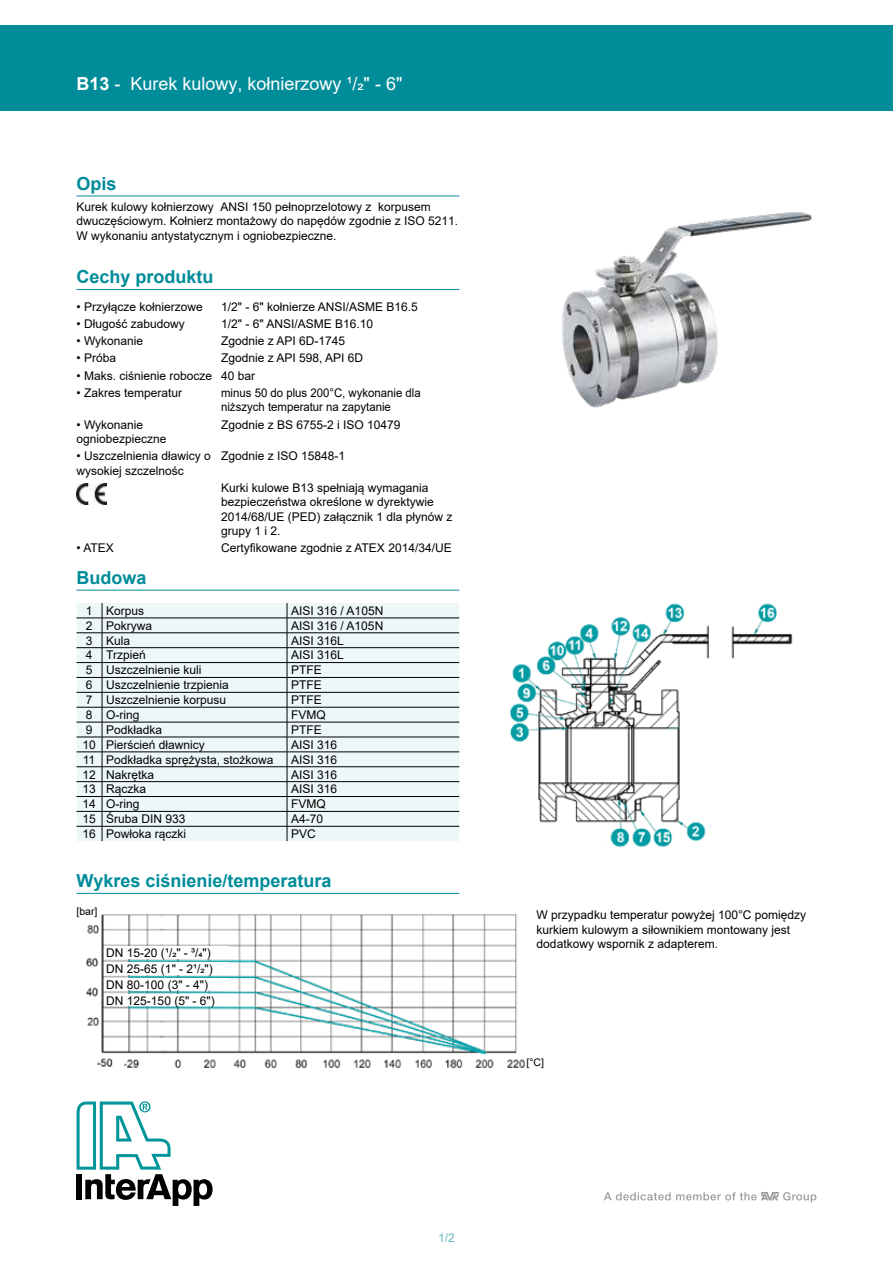
<style>
.page{position:relative;width:893px;height:1263px;background:#fff}
.page>*{position:absolute;margin:0;border:0;box-sizing:border-box;transform-origin:0 0}
.t1{font:700 18px "Arial";color:#008c99}
.t2{font:18px "Arial";color:#fff}
.t3{font:12px/14.4px "Arial";color:#000}
.t4{font:12px/14.4px "Arial";color:#000;scale:.95 1}
.t5{font:12px "Arial";color:#66bac2}
.t6{font:10.5px "Arial";color:#000}
.s1{font-weight:700}
</style>
<div class="page">
<div style="left:0;top:26px;width:893px;height:85px;background:#008c99"></div>
<svg style="left:77px;top:1101px;width:136px;height:105px"></svg>
<svg style="left:604px;top:1192px;width:212px;height:10px"></svg>
<img style="left:86px;top:914px;width:439px;height:154px">
<div style="left:104px;top:994px;width:124px;height:11px;background:#fff"></div>
<div style="left:104px;top:978px;width:124px;height:12px;background:#fff"></div>
<div style="left:104px;top:962px;width:124px;height:13px;background:#fff"></div>
<div style="left:104px;top:946px;width:124px;height:13px;background:#fff"></div>
<img style="left:562px;top:212px;width:250px;height:196px">
<img style="left:510px;top:603px;width:283px;height:245px">
<hr style="left:77px;top:196px;width:382px;height:1px;background:#008c99">
<hr style="left:77px;top:289px;width:382px;height:1px;background:#008c99">
<hr style="left:77px;top:590px;width:382px;height:1px;background:#008c99">
<img style="left:77px;top:483px;width:29px;height:21px">
<div style="left:103px;top:603px;width:356px;height:238px;background:#edf7f8"></div>
<hr style="left:102px;top:618px;width:185px;height:1px;background:#000">
<hr style="left:287px;top:618px;width:172px;height:1px;background:#000">
<hr style="left:102px;top:632px;width:185px;height:1px;background:#000">
<hr style="left:287px;top:632px;width:172px;height:1px;background:#000">
<hr style="left:102px;top:647px;width:185px;height:1px;background:#000">
<hr style="left:287px;top:647px;width:172px;height:1px;background:#000">
<hr style="left:102px;top:662px;width:185px;height:1px;background:#000">
<hr style="left:287px;top:662px;width:172px;height:1px;background:#000">
<hr style="left:102px;top:677px;width:185px;height:1px;background:#000">
<hr style="left:287px;top:677px;width:172px;height:1px;background:#000">
<hr style="left:102px;top:692px;width:185px;height:1px;background:#000">
<hr style="left:287px;top:692px;width:172px;height:1px;background:#000">
<hr style="left:102px;top:707px;width:185px;height:1px;background:#000">
<hr style="left:287px;top:707px;width:172px;height:1px;background:#000">
<hr style="left:102px;top:722px;width:185px;height:1px;background:#000">
<hr style="left:287px;top:722px;width:172px;height:1px;background:#000">
<hr style="left:102px;top:737px;width:185px;height:1px;background:#000">
<hr style="left:287px;top:737px;width:172px;height:1px;background:#000">
<hr style="left:102px;top:752px;width:185px;height:1px;background:#000">
<hr style="left:287px;top:752px;width:172px;height:1px;background:#000">
<hr style="left:102px;top:766px;width:185px;height:1px;background:#000">
<hr style="left:287px;top:766px;width:172px;height:1px;background:#000">
<hr style="left:102px;top:781px;width:185px;height:1px;background:#000">
<hr style="left:287px;top:781px;width:172px;height:1px;background:#000">
<hr style="left:102px;top:796px;width:185px;height:1px;background:#000">
<hr style="left:287px;top:796px;width:172px;height:1px;background:#000">
<hr style="left:102px;top:811px;width:185px;height:1px;background:#000">
<hr style="left:287px;top:811px;width:172px;height:1px;background:#000">
<hr style="left:102px;top:826px;width:185px;height:1px;background:#000">
<svg style="left:77px;top:603px;width:26px;height:238px;background:#d5dedf"></svg>
<hr style="left:287px;top:826px;width:172px;height:1px;background:#000">
<svg style="left:287px;top:603px;width:1px;height:238px"></svg>
<hr style="left:77px;top:893px;width:382px;height:1px;background:#008c99">
<h1 class="t2" style="left:77px;top:71px;width:327px"><span class="s1">B13</span> - Kurek kulowy, kołnierzowy ¹/2" - 6"</h1>
<h1 class="t1" style="left:77px;top:171px;width:42px">Opis</h1>
<p class="t3" style="left:77px;top:200px;width:383px">Kurek kulowy kołnierzowy ANSI 150 pełnoprzelotowy z korpusem dwuczęściowym. Kołnierz montażowy do napędów zgodnie z ISO 5211.<br>W wykonaniu antystatycznym i ogniobezpieczne.</p>
<h1 class="t1" style="left:77px;top:264px;width:139px">Cechy produktu</h1>
<p class="t3" style="left:77px;top:299px;width:128px">• Przyłącze kołnierzowe</p>
<p class="t3" style="left:221px;top:299px;width:198px">1/2" - 6" kołnierze ANSI/ASME B16.5</p>
<p class="t3" style="left:77px;top:316px;width:110px">• Długość zabudowy</p>
<p class="t3" style="left:221px;top:316px;width:153px">1/2" - 6" ANSI/ASME B16.10</p>
<p class="t3" style="left:77px;top:334px;width:68px">• Wykonanie</p>
<p class="t3" style="left:221px;top:334px;width:126px">Zgodnie z API 6D-1745</p>
<p class="t3" style="left:77px;top:351px;width:41px">• Próba</p>
<p class="t3" style="left:221px;top:351px;width:144px">Zgodnie z API 598, API 6D</p>
<p class="t3" style="left:77px;top:368px;width:180px">• Maks. ciśnienie robocze 40 bar</p>
<p class="t3" style="left:77px;top:385px;width:107px">• Zakres temperatur</p>
<p class="t4" style="left:221px;top:385px;width:212px">minus 50 do plus 200°C, wykonanie dla niższych temperatur na zapytanie</p>
<p class="t3" style="left:77px;top:417px;width:92px">• Wykonanie ogniobezpieczne</p>
<p class="t3" style="left:221px;top:417px;width:181px">Zgodnie z BS 6755-2 i ISO 10479</p>
<p class="t3" style="left:77px;top:449px;width:136px">• Uszczelnienia dławicy o wysokiej szczelnośc</p>
<p class="t3" style="left:221px;top:449px;width:126px">Zgodnie z ISO 15848-1</p>
<p class="t3" style="left:221px;top:480px;width:233px">Kurki kulowe B13 spełniają wymagania bezpieczeństwa określone w dyrektywie<br>2014/68/UE (PED) załącznik 1 dla płynów z grupy 1 i 2.</p>
<p class="t3" style="left:77px;top:541px;width:39px">• ATEX</p>
<p class="t3" style="left:221px;top:541px;width:232px">Certyfikowane zgodnie z ATEX 2014/34/UE</p>
<h1 class="t1" style="left:77px;top:565px;width:72px">Budowa</h1>
<p class="t3" style="left:86px;top:603px;width:60px">1 Korpus</p>
<p class="t3" style="left:291px;top:603px;width:94px">AISI 316 / A105N</p>
<p class="t3" style="left:86px;top:618px;width:68px">2 Pokrywa</p>
<p class="t3" style="left:291px;top:618px;width:94px">AISI 316 / A105N</p>
<p class="t3" style="left:86px;top:633px;width:46px">3 Kula</p>
<p class="t3" style="left:291px;top:633px;width:54px">AISI 316L</p>
<p class="t3" style="left:86px;top:648px;width:61px">4 Trzpień</p>
<p class="t3" style="left:291px;top:648px;width:54px">AISI 316L</p>
<p class="t3" style="left:86px;top:663px;width:117px">5 Uszczelnienie kuli</p>
<p class="t3" style="left:291px;top:663px;width:32px">PTFE</p>
<p class="t3" style="left:86px;top:678px;width:145px">6 Uszczelnienie trzpienia</p>
<p class="t3" style="left:291px;top:678px;width:32px">PTFE</p>
<p class="t3" style="left:86px;top:693px;width:142px">7 Uszczelnienie korpusu</p>
<p class="t3" style="left:291px;top:693px;width:32px">PTFE</p>
<p class="t3" style="left:86px;top:707px;width:55px">8 O-ring</p>
<p class="t3" style="left:291px;top:707px;width:36px">FVMQ</p>
<p class="t3" style="left:86px;top:722px;width:78px">9 Podkładka</p>
<p class="t3" style="left:291px;top:722px;width:32px">PTFE</p>
<p class="t3" style="left:82px;top:737px;width:124px">10 Pierścień dławnicy</p>
<p class="t3" style="left:291px;top:737px;width:48px">AISI 316</p>
<p class="t3" style="left:83px;top:752px;width:192px">11 Podkładka sprężysta, stożkowa</p>
<p class="t3" style="left:291px;top:752px;width:48px">AISI 316</p>
<p class="t3" style="left:82px;top:767px;width:73px">12 Nakrętka</p>
<p class="t3" style="left:291px;top:767px;width:48px">AISI 316</p>
<p class="t3" style="left:82px;top:782px;width:65px">13 Rączka</p>
<p class="t3" style="left:291px;top:782px;width:48px">AISI 316</p>
<p class="t3" style="left:82px;top:797px;width:59px">14 O-ring</p>
<p class="t3" style="left:291px;top:797px;width:36px">FVMQ</p>
<p class="t3" style="left:82px;top:812px;width:105px">15 Śruba DIN 933</p>
<p class="t3" style="left:291px;top:812px;width:34px">A4-70</p>
<p class="t3" style="left:82px;top:826px;width:105px">16 Powłoka rączki</p>
<p class="t3" style="left:291px;top:826px;width:26px">PVC</p>
<h1 class="t1" style="left:77px;top:868px;width:257px">Wykres ciśnienie/temperatura</h1>
<p class="t6" style="left:77px;top:904px;width:23px">[bar]</p>
<p class="t3" style="left:106px;top:946px;width:106px">DN 15-20 (¹/2" - ³/4")</p>
<p class="t3" style="left:106px;top:962px;width:108px">DN 25-65 (1" - 2¹/2")</p>
<p class="t3" style="left:106px;top:978px;width:103px">DN 80-100 (3" - 4")</p>
<p class="t3" style="left:106px;top:993px;width:110px">DN 125-150 (5" - 6")</p>
<p class="t5" style="left:438px;top:1229px;width:18px">1/2</p>
<p class="t3" style="left:537px;top:908px;width:271px">W przypadku temperatur powyżej 100°C pomiędzy kurkiem kulowym a siłownikiem montowany jest dodatkowy wspornik z adapterem.</p>
<p class="t6" style="left:526px;top:1055px;width:19px">[°C]</p>
</div>
